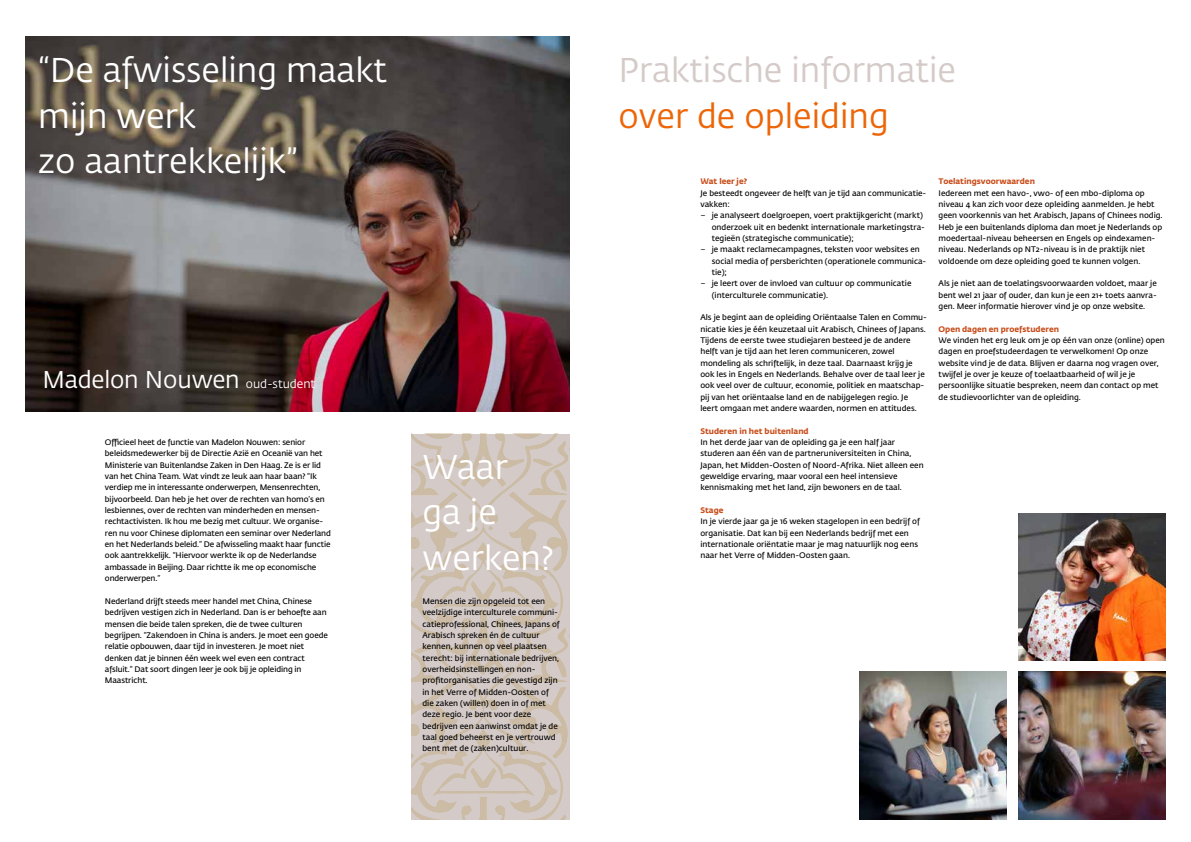
<style>
.page{position:relative;width:1191px;height:842px;background:#fff}
.page>*{position:absolute;margin:0;border:0;box-sizing:border-box;transform-origin:0 0}
.t1{font:34px/45.4px "Fedra Sans Std";color:#fff}
.t2{font:34px "Fedra Sans Std";color:#d4cac8}
.t3{font:34px "Fedra Sans Std";color:#ec6608}
.t4{font:24px "Fedra Sans Std";letter-spacing:-.01em;color:#fff}
.t5{font:600 8px/11.3px "Fedra Sans Std";color:#000}
.t6{font:700 8px "Fedra Sans Std";color:#c94d1b}
.s1{font-size:12px}
</style>
<div class="page">
<img style="left:26px;top:37px;width:544px;height:374px">
<img style="left:1018px;top:672px;width:147px;height:147px">
<img style="left:1018px;top:513px;width:147px;height:147px">
<img style="left:859px;top:672px;width:147px;height:147px">
<img style="left:411px;top:434px;width:159px;height:386px">
<h1 class="t1" style="left:38px;top:48px;width:350px">“De afwisseling maakt mijn werk<br>zo aantrekkelijk”</h1>
<h2 class="t4" style="left:43px;top:365px;width:274px">Madelon Nouwen <span class="s1">oud-student</span></h2>
<p class="t5" style="left:105px;top:437px;width:227px">Officieel heet de functie van Madelon Nouwen: senior beleidsmedewerker bij de Directie Azië en Oceanië van het Ministerie van Buitenlandse Zaken in Den Haag. Ze is er lid van het China Team. Wat vindt ze leuk aan haar baan? “Ik verdiep me in interessante onderwerpen, Mensenrechten, bijvoorbeeld. Dan heb je het over de rechten van homo’s en lesbiennes, over de rechten van minderheden en mensen&shy;rechtactivisten. Ik hou me bezig met cultuur. We organise&shy;ren nu voor Chinese diplomaten een seminar over Nederland en het Nederlands beleid.” De afwisseling maakt haar functie ook aantrekkelijk. “Hiervoor werkte ik op de Nederlandse ambassade in Beijing. Daar richtte ik me op economische onderwerpen.”</p>
<p class="t5" style="left:105px;top:595px;width:224px">Nederland drijft steeds meer handel met China, Chinese bedrijven vestigen zich in Nederland. Dan is er behoefte aan mensen die beide talen spreken, die de twee culturen begrijpen. “Zakendoen in China is anders. Je moet een goede relatie opbouwen, daar tijd in investeren. Je moet niet denken dat je binnen één week wel even een contract afsluit.” Dat soort dingen leer je ook bij je opleiding in Maastricht.</p>
<h1 class="t1" style="left:422px;top:445px;width:133px">Waar ga je werken?</h1>
<p class="t5" style="left:422px;top:595px;width:139px">Mensen die zijn opgeleid tot een veelzijdige interculturele communi&shy;catieprofessional, Chinees, Japans of Arabisch spreken én de cultuur kennen, kunnen op veel plaatsen terecht: bij internationale bedrijven, overheidsinstellingen en non&shy;profitorganisaties die gevestigd zijn in het Verre of Midden-Oosten of die zaken (willen) doen in of met deze regio. Je bent voor deze bedrijven een aanwinst omdat je de taal goed beheerst en je vertrouwd bent met de (zaken)cultuur.</p>
<h1 class="t2" style="left:618px;top:50px;width:339px">Praktische informatie</h1>
<h1 class="t3" style="left:618px;top:95px;width:271px">over de opleiding</h1>
<p class="t6" style="left:700px;top:176px;width:48px">Wat leer je?</p>
<p class="t5" style="left:700px;top:187px;width:227px">Je besteedt ongeveer de helft van je tijd aan communicatie&shy;vakken:</p>
<p class="t5" style="left:711px;top:210px;width:215px;text-indent:-11px">– je analyseert doelgroepen, voert praktijkgericht (markt) onderzoek uit en bedenkt internationale marketingstra&shy;tegieën (strategische communicatie);</p>
<p class="t5" style="left:711px;top:244px;width:216px;text-indent:-11px">– je maakt reclamecampagnes, teksten voor websites en social media of persberichten (operationele communica&shy;tie);</p>
<p class="t5" style="left:711px;top:278px;width:201px;text-indent:-11px">– je leert over de invloed van cultuur op communicatie (interculturele communicatie).</p>
<p class="t5" style="left:700px;top:312px;width:228px">Als je begint aan de opleiding Oriëntaalse Talen en Commu&shy;nicatie kies je één keuzetaal uit Arabisch, Chinees of Japans.<br>Tijdens de eerste twee studiejaren besteed je de andere helft van je tijd aan het leren communiceren, zowel mondeling als schriftelijk, in deze taal. Daarnaast krijg je ook les in Engels en Nederlands. Behalve over de taal leer je ook veel over de cultuur, economie, politiek en maatschap&shy;pij van het oriëntaalse land en de nabijgelegen regio. Je leert omgaan met andere waarden, normen en attitudes.</p>
<p class="t6" style="left:700px;top:426px;width:110px">Studeren in het buitenland</p>
<p class="t5" style="left:700px;top:437px;width:225px">In het derde jaar van de opleiding ga je een half jaar studeren aan één van de partneruniversiteiten in China, Japan, het Midden-Oosten of Noord-Afrika. Niet alleen een geweldige ervaring, maar vooral een heel intensieve kennismaking met het land, zijn bewoners en de taal.</p>
<p class="t6" style="left:700px;top:505px;width:25px">Stage</p>
<p class="t5" style="left:700px;top:516px;width:221px">In je vierde jaar ga je 16 weken stagelopen in een bedrijf of organisatie. Dat kan bij een Nederlands bedrijf met een internationale oriëntatie maar je mag natuurlijk nog eens naar het Verre of Midden-Oosten gaan.</p>
<p class="t6" style="left:938px;top:176px;width:98px">Toelatingsvoorwaarden</p>
<p class="t5" style="left:938px;top:187px;width:225px">Iedereen met een havo-, vwo- of een mbo-diploma op niveau 4 kan zich voor deze opleiding aanmelden. Je hebt geen voorkennis van het Arabisch, Japans of Chinees nodig.<br>Heb je een buitenlands diploma dan moet je Nederlands op moedertaal-niveau beheersen en Engels op eindexamen&shy;niveau. Nederlands op NT2-niveau is in de praktijk niet voldoende om deze opleiding goed te kunnen volgen.</p>
<p class="t5" style="left:938px;top:278px;width:220px;text-align:justify">Als je niet aan de toelatingsvoorwaarden voldoet, maar je bent wel 21 jaar of ouder, dan kun je een 21+ toets aanvra&shy;gen. Meer informatie hierover vind je op onze website.</p>
<p class="t6" style="left:938px;top:324px;width:122px">Open dagen en proefstuderen</p>
<p class="t5" style="left:938px;top:335px;width:228px">We vinden het erg leuk om je op één van onze (online) open dagen en proefstudeerdagen te verwelkomen! Op onze website vind je de data. Blijven er daarna nog vragen over, twijfel je over je keuze of toelaatbaarheid of wil je je persoonlijke situatie bespreken, neem dan contact op met de studievoorlichter van de opleiding.</p>
</div>
